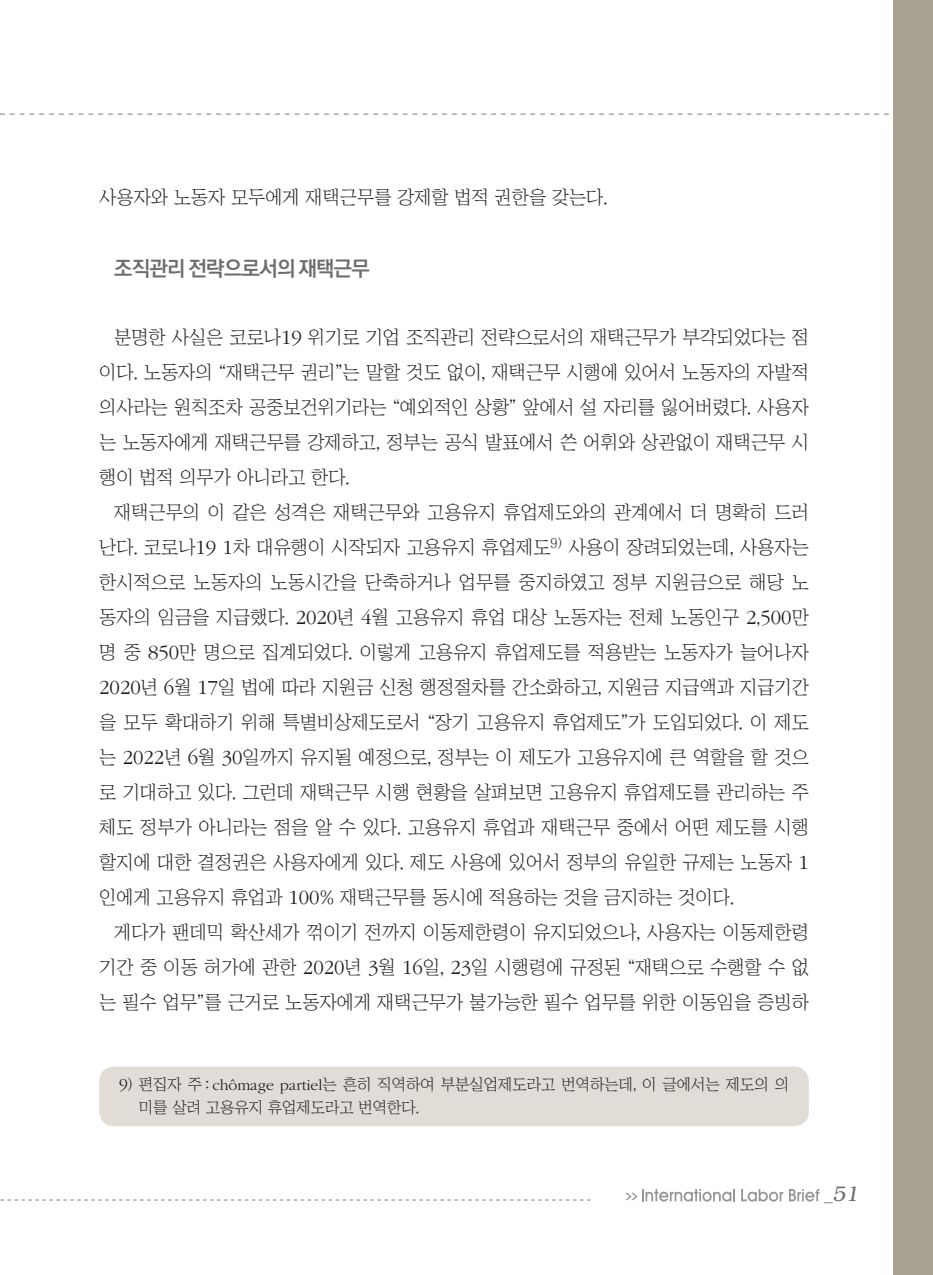
<style>
.page{position:relative;width:933px;height:1275px;background:#fff}
.page>*{position:absolute;margin:0;border:0;box-sizing:border-box;transform-origin:0 0}
.중제목{font:700 21px "Ko Pub Dotum";letter-spacing:-.03em;color:#6c6d70}
.t1{font:italic 300 21px "Bookman";color:#6c6d70}
.본문{font:18.9px/35px "Chosunilbo NM";color:#231f20;text-align:justify}
.각주{font:15.75px/22.8px "Chosunilbo NM";color:#231f20}
.t2{font:700 7.88px "Ko Pub Dotum";color:#939598;scale:2 1}
.s1{font-family:"ITC Garamond Std";font-weight:300;font-size:20.82px}
.s2{font-family:"ITC Garamond Std";font-weight:300;font-size:17.32px}
.s3{font-family:"ITC Garamond Std";font-weight:300}
.s4{font-family:"Helvetica";font-weight:400;font-style:normal;font-size:17.5px}
</style>
<div class="page">
<svg style="left:0;top:113px;width:889px;height:2px"></svg>
<div style="left:893px;top:0;width:40px;height:1275px;background:#aaa291"></div>
<svg style="left:0;top:1199px;width:590px;height:1px"></svg>
<svg style="left:642px;top:1189px;width:93px;height:13px"></svg>
<svg style="left:741px;top:1189px;width:42px;height:13px"></svg>
<svg style="left:789px;top:1189px;width:30px;height:12px"></svg>
<div style="left:99px;top:1067px;width:710px;height:59px;background:#e1dcd5;border-radius:15px"></div>
<p class="본문" style="left:99px;top:179px;width:510px">사용자와 노동자 모두에게 재택근무를 강제할 법적 권한을 갖는다.</p>
<p class="중제목" style="left:114px;top:258px;width:257px">조직관리 전략으로서의 재택근무</p>
<p class="본문" style="left:99px;top:319px;width:711px;text-indent:15px">분명한 사실은 코로나<span class="s1">19</span> 위기로 기업 조직관리 전략으로서의 재택근무가 부각되었다는 점 이다. 노동자의 “재택근무 권리”는 말할 것도 없이, 재택근무 시행에 있어서 노동자의 자발적 의사라는 원칙조차 공중보건위기라는 “예외적인 상황” 앞에서 설 자리를 잃어버렸다. 사용자 는 노동자에게 재택근무를 강제하고, 정부는 공식 발표에서 쓴 어휘와 상관없이 재택근무 시 행이 법적 의무가 아니라고 한다.</p>
<p class="본문" style="left:99px;top:494px;width:711px;text-indent:15px">재택근무의 이 같은 성격은 재택근무와 고용유지 휴업제도와의 관계에서 더 명확히 드러 난다. 코로나<span class="s1">19 1</span>차 대유행이 시작되자 고용유지 휴업제도<sup>9)</sup> 사용이 장려되었는데, 사용자는 한시적으로 노동자의 노동시간을 단축하거나 업무를 중지하였고 정부 지원금으로 해당 노 동자의 임금을 지급했다. <span class="s1">2020</span>년 <span class="s1">4</span>월 고용유지 휴업 대상 노동자는 전체 노동인구 <span class="s1">2</span>,<span class="s1">500</span>만 명 중 <span class="s1">850</span>만 명으로 집계되었다. 이렇게 고용유지 휴업제도를 적용받는 노동자가 늘어나자 <span class="s1">2020</span>년 <span class="s1">6</span>월 <span class="s1">17</span>일 법에 따라 지원금 신청 행정절차를 간소화하고, 지원금 지급액과 지급기간 을 모두 확대하기 위해 특별비상제도로서 “장기 고용유지 휴업제도”가 도입되었다. 이 제도 는 <span class="s1">2022</span>년 <span class="s1">6</span>월 <span class="s1">30</span>일까지 유지될 예정으로, 정부는 이 제도가 고용유지에 큰 역할을 할 것으 로 기대하고 있다. 그런데 재택근무 시행 현황을 살펴보면 고용유지 휴업제도를 관리하는 주 체도 정부가 아니라는 점을 알 수 있다. 고용유지 휴업과 재택근무 중에서 어떤 제도를 시행 할지에 대한 결정권은 사용자에게 있다. 제도 사용에 있어서 정부의 유일한 규제는 노동자 <span class="s1">1 </span>인에게 고용유지 휴업과 <span class="s1">100</span>% 재택근무를 동시에 적용하는 것을 금지하는 것이다.</p>
<p class="본문" style="left:99px;top:914px;width:711px;text-indent:15px">게다가 팬데믹 확산세가 꺾이기 전까지 이동제한령이 유지되었으나, 사용자는 이동제한령 기간 중 이동 허가에 관한 <span class="s1">2020</span>년 <span class="s1">3</span>월 <span class="s1">16</span>일, <span class="s1">23</span>일 시행령에 규정된 “재택으로 수행할 수 없 는 필수 업무”를 근거로 노동자에게 재택근무가 불가능한 필수 업무를 위한 이동임을 증빙하</p>
<p class="각주" style="left:139px;top:1073px;width:651px;text-indent:-20px"><span class="s2">9</span>) 편집자 주 : <span class="s3">chômage partiel</span>는 흔히 직역하여 부분실업제도라고 번역하는데, 이 글에서는 제도의 의 미를 살려 고용유지 휴업제도라고 번역한다.</p>
<p class="t2" style="left:625px;top:1192px;width:8px">&gt;&gt;</p>
<p class="t1" style="left:824px;top:1182px;width:36px"><span class="s4">_</span>51</p>
</div>
